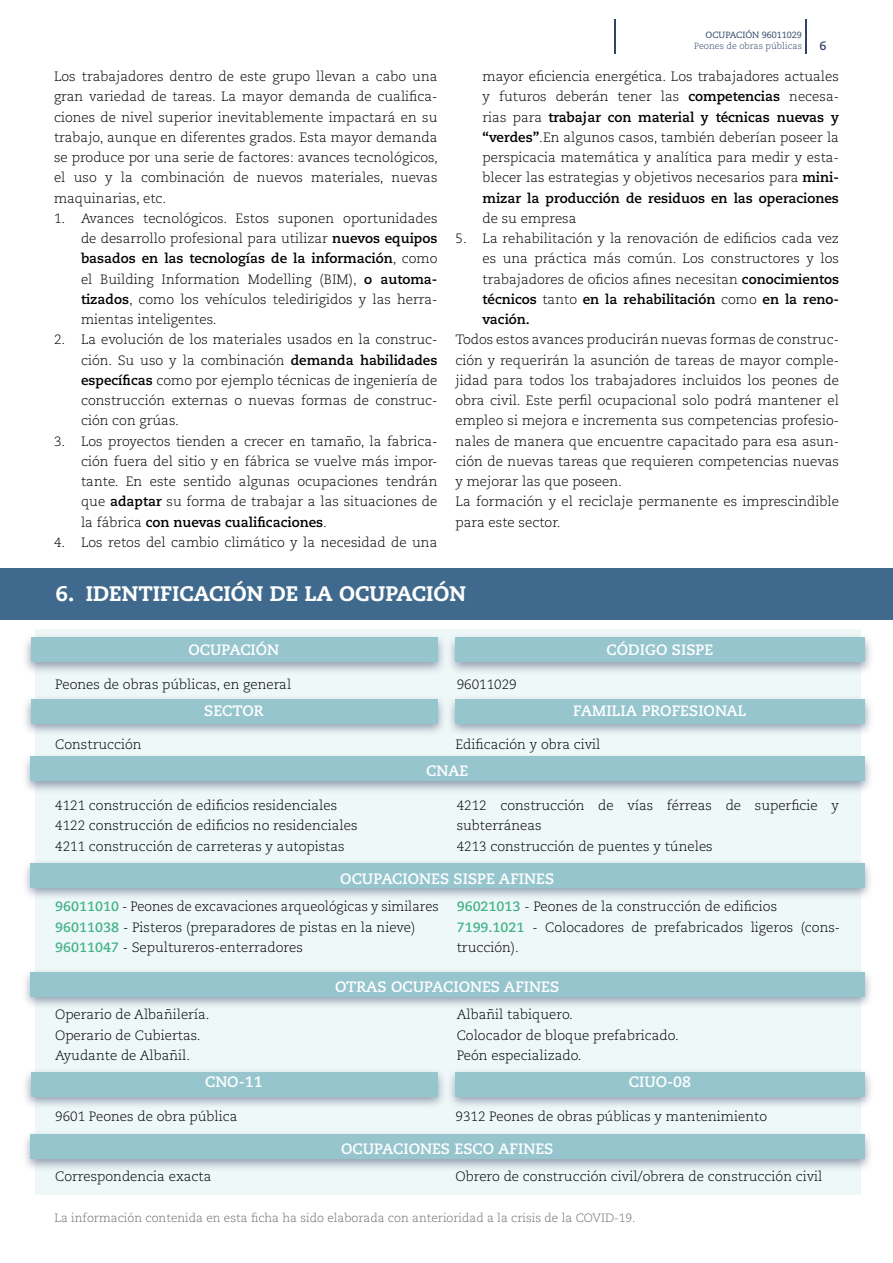
<style>
.page{position:relative;width:893px;height:1263px;background:#fff}
.page>*{position:absolute;margin:0;border:0;box-sizing:border-box;transform-origin:0 0}
.t1{font:800 21px "Caecilia LT Std";color:#fff}
.t2{font:700 15px "Caecilia LT Std";color:#fff}
.t3{font:300 13.5px/20.2px "Caecilia LT Std";color:#000}
.t4{font:300 12px "Caecilia LT Std";color:#706f6f}
.t5{font:700 12px "Caecilia LT Std";color:#314366}
.t6{font:300 9px "Caecilia LT Std";color:#314366}
.t7{font:9px "Caecilia LT Std";color:#314366}
.s1{font-weight:700}
.s2{font-weight:700;color:#44b388}
</style>
<div class="page">
<hr style="left:805px;top:20px;width:1px;height:34px;background:#314366">
<hr style="left:614px;top:20px;width:1px;height:34px;background:#314366">
<div style="left:0;top:568px;width:893px;height:52px;background:#406a8d"></div>
<div style="left:35px;top:630px;width:825px;height:565px;background:#eff8f8"></div>
<div style="left:21px;top:633px;width:425px;height:42px;background:#314366;opacity:.5"></div>
<div style="left:31px;top:638px;width:406px;height:24px;background:#96c5cd"></div>
<div style="left:21px;top:694px;width:425px;height:43px;background:#314366;opacity:.5"></div>
<div style="left:31px;top:699px;width:406px;height:24px;background:#96c5cd"></div>
<div style="left:21px;top:1067px;width:425px;height:42px;background:#314366;opacity:.5"></div>
<div style="left:31px;top:1072px;width:406px;height:24px;background:#96c5cd"></div>
<div style="left:21px;top:1130px;width:853px;height:42px;background:#314366;opacity:.5"></div>
<div style="left:31px;top:1135px;width:834px;height:24px;background:#96c5cd"></div>
<div style="left:446px;top:633px;width:428px;height:42px;background:#314366;opacity:.5"></div>
<div style="left:455px;top:638px;width:410px;height:24px;background:#96c5cd"></div>
<div style="left:446px;top:694px;width:428px;height:43px;background:#314366;opacity:.5"></div>
<div style="left:455px;top:699px;width:410px;height:24px;background:#96c5cd"></div>
<div style="left:446px;top:1067px;width:428px;height:42px;background:#314366;opacity:.5"></div>
<div style="left:455px;top:1072px;width:410px;height:24px;background:#96c5cd"></div>
<div style="left:21px;top:858px;width:853px;height:43px;background:#314366;opacity:.5"></div>
<div style="left:31px;top:863px;width:834px;height:24px;background:#96c5cd"></div>
<div style="left:21px;top:752px;width:853px;height:42px;background:#314366;opacity:.5"></div>
<div style="left:31px;top:757px;width:834px;height:24px;background:#96c5cd"></div>
<div style="left:21px;top:967px;width:853px;height:43px;background:#314366;opacity:.5"></div>
<div style="left:31px;top:972px;width:834px;height:24px;background:#96c5cd"></div>
<p class="t3" style="left:54px;top:67px;width:385px;text-align:justify">Los trabajadores dentro de este grupo llevan a cabo una gran variedad de tareas. La mayor demanda de cualifica&shy;ciones de nivel superior inevitablemente impactará en su trabajo, aunque en diferentes grados. Esta mayor demanda se produce por una serie de factores: avances tecnológicos, el uso y la combinación de nuevos materiales, nuevas maquinarias, etc.</p>
<p class="t3" style="left:81px;top:208px;width:358px;text-align:justify;text-indent:-27px">1. Avances tecnológicos. Estos suponen oportunidades de desarrollo profesional para utilizar <span class="s1">nuevos equipos basados en las tecnologías de la información</span>, como el Building Information Modelling (BIM), <span class="s1">o automa&shy;tizados</span>, como los vehículos teledirigidos y las herra&shy;mientas inteligentes.</p>
<p class="t3" style="left:81px;top:330px;width:358px;text-align:justify;text-indent:-27px">2. La evolución de los materiales usados en la construc&shy;ción. Su uso y la combinación <span class="s1">demanda habilidades específicas</span> como por ejemplo técnicas de ingeniería de construcción externas o nuevas formas de construc&shy;ción con grúas.</p>
<p class="t3" style="left:81px;top:431px;width:358px;text-align:justify;text-indent:-27px">3. Los proyectos tienden a crecer en tamaño, la fabrica&shy;ción fuera del sitio y en fábrica se vuelve más impor&shy;tante. En este sentido algunas ocupaciones tendrán que <span class="s1">adaptar</span> su forma de trabajar a las situaciones de la fábrica <span class="s1">con nuevas cualificaciones</span>.</p>
<p class="t3" style="left:54px;top:532px;width:385px">4. Los retos del cambio climático y la necesidad de una</p>
<p class="t7" style="left:706px;top:29px;width:98px">OCUPACIÓN 96011029</p>
<p class="t6" style="left:694px;top:41px;width:109px">Peones de obras públicas</p>
<p class="t5" style="left:819px;top:39px;width:9px">6</p>
<p class="t3" style="left:482px;top:67px;width:358px;text-align:justify">mayor eficiencia energética. Los trabajadores actuales y futuros deberán tener las <span class="s1">competencias</span> necesa&shy;rias para <span class="s1">trabajar con material y técnicas nuevas y “verdes”</span>.En algunos casos, también deberían poseer la perspicacia matemática y analítica para medir y esta&shy;blecer las estrategias y objetivos necesarios para <span class="s1">mini&shy;mizar la producción de residuos en las operaciones</span></p>
<p class="t3" style="left:482px;top:208px;width:96px">de su empresa</p>
<p class="t3" style="left:482px;top:229px;width:358px;text-align:justify;text-indent:-27px">5. La rehabilitación y la renovación de edificios cada vez es una práctica más común. Los constructores y los trabajadores de oficios afines necesitan <span class="s1">conocimientos técnicos</span> tanto <span class="s1">en la rehabilitación</span> como <span class="s1">en la reno&shy;vación.</span></p>
<p class="t3" style="left:455px;top:330px;width:385px">Todos estos avances producirán nuevas formas de construc&shy;ción y requerirán la asunción de tareas de mayor comple&shy;jidad para todos los trabajadores incluidos los peones de obra civil. Este perfil ocupacional solo podrá mantener el empleo si mejora e incrementa sus competencias profesio&shy;nales de manera que encuentre capacitado para esa asun&shy;ción de nuevas tareas que requieren competencias nuevas y mejorar las que poseen.<br>La formación y el reciclaje permanente es imprescindible para este sector.</p>
<h1 class="t1" style="left:56px;top:580px;width:45px">6. IDEN</h1>
<h1 class="t1" style="left:138px;top:580px;width:47px">TIFICACI</h1>
<h1 class="t1" style="left:231px;top:580px;width:236px">ÓNDE LA OCUPACIÓN</h1>
<p class="t2" style="left:188px;top:641px;width:92px">OCUPACIÓN</p>
<p class="t3" style="left:55px;top:674px;width:238px">Peones de obras públicas, en general</p>
<p class="t2" style="left:204px;top:701px;width:61px">SECTOR</p>
<p class="t3" style="left:457px;top:674px;width:62px">96011029</p>
<p class="t2" style="left:607px;top:641px;width:108px">CÓDIGO SISPE</p>
<p class="t2" style="left:573px;top:701px;width:175px">FAMILIA PROFESIONAL</p>
<p class="t3" style="left:55px;top:735px;width:88px">Construcción</p>
<p class="t3" style="left:55px;top:796px;width:304px">4121 construcción de edificios residenciales<br>4122 construcción de edificios no residenciales<br>4211 construcción de carreteras y autopistas</p>
<p class="t3" style="left:455px;top:735px;width:147px">Edificación y obra civil</p>
<p class="t2" style="left:426px;top:762px;width:44px">CNAE</p>
<p class="t3" style="left:457px;top:796px;width:384px">4212 construcción de vías férreas de superficie y subterráneas<br>4213 construcción de puentes y túneles</p>
<p class="t2" style="left:340px;top:870px;width:215px">OCUPACIONES SISPE AFINES</p>
<p class="t3" style="left:55px;top:897px;width:385px"><span class="s2">96011010</span> - Peones de excavaciones arqueológicas y similares<br><span class="s2">96011038</span> - Pisteros (preparadores de pistas en la nieve)<br><span class="s2">96011047</span> - Sepultureros-enterradores</p>
<p class="t3" style="left:457px;top:897px;width:385px"><span class="s2">96021013</span> - Peones de la construcción de edificios<br><span class="s2">7199.1021</span> - Colocadores de prefabricados ligeros (cons&shy;trucción).</p>
<p class="t2" style="left:335px;top:978px;width:225px">OTRAS OCUPACIONES AFINES</p>
<p class="t3" style="left:55px;top:1005px;width:156px">Operario de Albañilería.<br>Operario de Cubiertas.<br>Ayudante de Albañil.</p>
<p class="t3" style="left:457px;top:1005px;width:224px">Albañil tabiquero.<br>Colocador de bloque prefabricado.<br>Peón especializado.</p>
<p class="t2" style="left:205px;top:1073px;width:59px">CNO-11</p>
<p class="t2" style="left:629px;top:1073px;width:64px">CIUO-08</p>
<p class="t3" style="left:55px;top:1106px;width:184px">9601 Peones de obra pública</p>
<p class="t3" style="left:455px;top:1106px;width:313px">9312 Peones de obras públicas y mantenimiento</p>
<p class="t2" style="left:341px;top:1140px;width:214px">OCUPACIONES ESCO AFINES</p>
<p class="t3" style="left:55px;top:1167px;width:158px">Correspondencia exacta</p>
<p class="t3" style="left:455px;top:1167px;width:368px">Obrero de construcción civil/obrera de construcción civil</p>
<p class="t4" style="left:54px;top:1211px;width:583px">La información contenida en esta ficha ha sido elaborada con anterioridad a la crisis de la COVID-19.</p>
</div>
